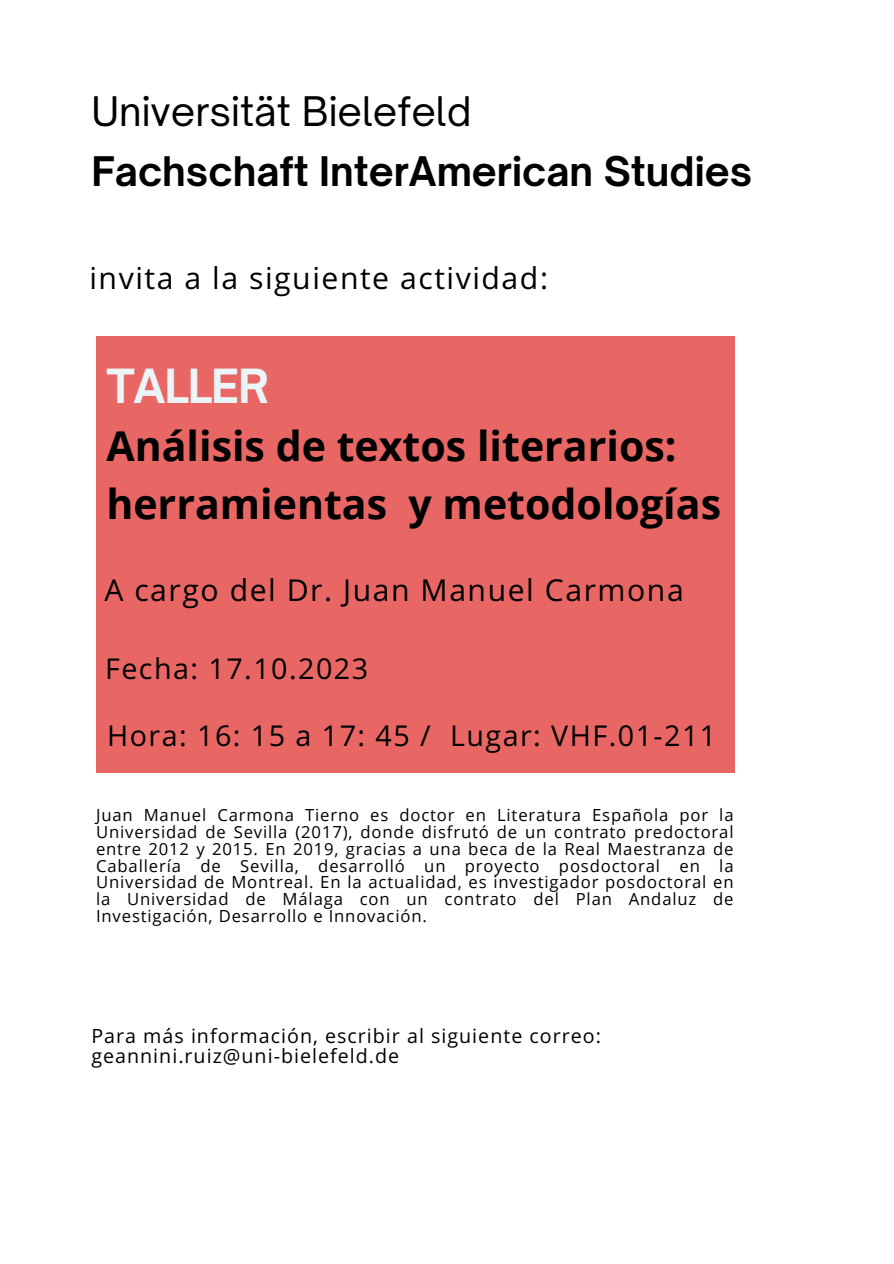
<style>
.page{position:relative;width:894px;height:1264px;background:#fff}
.page>*{position:absolute;margin:0;border:0;box-sizing:border-box;transform-origin:0 0}
.t1{font:700 45px "Open Sauce One";letter-spacing:-.025em;color:#ebf5f8}
.t2{font:700 41.1px/57.4px "Open Sans";color:#000}
.t3{font:700 39px "Open Sauce One";color:#000}
.t4{font:39px "Open Sauce One";color:#000}
.t5{font:30.15px "Open Sans Hebrew";letter-spacing:.05em;color:#000}
.t6{font:28.65px "Open Sans Hebrew";letter-spacing:.05em;color:#000}
.t7{font:19.65px/20.2px "Open Sans Hebrew";letter-spacing:.05em;color:#000}
.t8{font:16.65px/17px "Open Sans";letter-spacing:.05em;color:#000;text-align:justify}
</style>
<div class="page">
<div style="left:96px;top:336px;width:638px;height:436px;background:#e86765"></div>
<p class="t4" style="left:91px;top:87px;width:381px">Universität Bielefeld</p>
<p class="t3" style="left:91px;top:147px;width:662px">Fachschaft InterAmerican Studies</p>
<p class="t5" style="left:89px;top:257px;width:460px">invita a la siguiente actividad:</p>
<p class="t1" style="left:106px;top:358px;width:164px">TALLER</p>
<p class="t2" style="left:106px;top:416px;width:616px">Análisis de textos literarios: herramientas y metodologías</p>
<p class="t5" style="left:104px;top:569px;width:580px">A cargo del Dr. Juan Manuel Carmona</p>
<p class="t6" style="left:105px;top:648px;width:264px">Fecha: 17.10.2023</p>
<p class="t6" style="left:107px;top:715px;width:610px">Hora: 16: 15 a 17: 45 / Lugar: VHF.01-211</p>
<p class="t8" style="left:96px;top:806px;width:639px">Juan Manuel Carmona Tierno es doctor en Literatura Española por la Universidad de Sevilla (2017), donde disfrutó de un contrato predoctoral entre 2012 y 2015. En 2019, gracias a una beca de la Real Maestranza de Caballería de Sevilla, desarrolló un proyecto posdoctoral en la Universidad de Montreal. En la actualidad, es investigador posdoctoral en la Universidad de Málaga con un contrato del Plan Andaluz de Investigación, Desarrollo e Innovación.</p>
<p class="t7" style="left:91px;top:1024px;width:511px">Para más información, escribir al siguiente correo: geannini.ruiz@uni-bielefeld.de</p>
</div>
